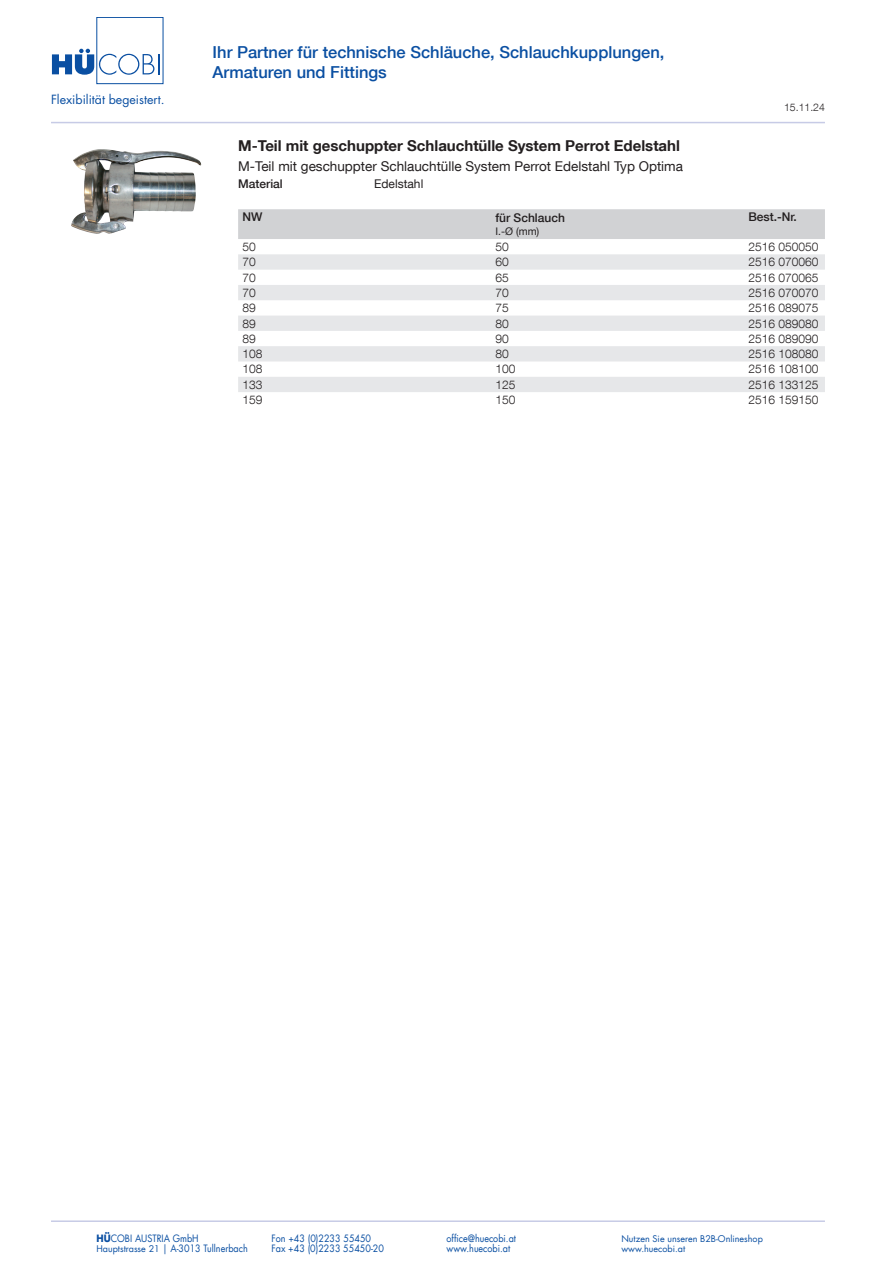
<style>
.page{position:relative;width:893px;height:1263px;background:#fff}
.page>*{position:absolute;margin:0;border:0;box-sizing:border-box;transform-origin:0 0}
.t1{font:500 16.5px/19.8px "Helvetica Neue LT Com";color:#0a4fa2}
.t2{font:700 15px "Helvetica Neue LT Com";color:#231f20}
.t3{font:13.5px "Helvetica Neue LT Com";color:#231f20}
.t4{font:12.3px "Futura LT";color:#0a4fa2}
.t5{font:300 12px "Helvetica Neue LT Com";color:#231f20}
.t6{font:500 12px "Helvetica Neue LT Com";color:#231f20}
.t7{font:12px "Helvetica Neue LT Com";color:#231f20}
.t8{font:300 10.5px "Helvetica Neue LT Com";color:#231f20}
.t9{font:10.5px "Helvetica Neue LT Com";color:#231f20}
.t10{font:9.9px "Futura LT";color:#0a4fa2;scale:.91 1}
.t11{font:9px "Futura LT";color:#0a4fa2}
.s1{font-weight:700}
.s2{font-size:9px}
</style>
<div class="page">
<hr style="left:51px;top:122px;width:774px;height:1px;background:#c7cbe6">
<hr style="left:51px;top:1220px;width:774px;height:2px;background:#c7cbe6">
<div style="left:96px;top:17px;width:67px;height:67px;border:1px solid #0a4fa2"></div>
<svg style="left:52px;top:49px;width:108px;height:26px"></svg>
<div style="left:238px;top:209px;width:587px;height:30px;background:#d1d2d4"></div>
<svg style="left:238px;top:254px;width:587px;height:138px;fill:#e6e7e9"></svg>
<img style="left:71px;top:149px;width:130px;height:85px">
<p class="t4" style="left:51px;top:91px;width:115px">Flexibilität begeistert.</p>
<h1 class="t1" style="left:213px;top:42px;width:453px">Ihr Partner für technische Schläuche, Schlauchkupplungen,<br>Armaturen und Fittings</h1>
<p class="t2" style="left:238px;top:136px;width:443px">M-Teil mit geschuppter Schlauchtülle System Perrot Edelstahl</p>
<p class="t3" style="left:238px;top:158px;width:446px">M-Teil mit geschuppter Schlauchtülle System Perrot Edelstahl Typ Optima</p>
<p class="t6" style="left:238px;top:177px;width:46px">Material</p>
<p class="t7" style="left:374px;top:176px;width:51px">Edelstahl</p>
<p class="t6" style="left:242px;top:210px;width:21px">NW</p>
<p class="t6" style="left:495px;top:211px;width:71px">für Schlauch</p>
<p class="t9" style="left:495px;top:224px;width:45px">I.-Ø (mm)</p>
<p class="t8" style="left:784px;top:101px;width:42px">15.11.24</p>
<p class="t6" style="left:748px;top:210px;width:50px">Best.-Nr.</p>
<p class="t5" style="left:242px;top:239px;width:15px">50</p>
<p class="t5" style="left:495px;top:239px;width:15px">50</p>
<p class="t5" style="left:748px;top:239px;width:72px">2516 050050</p>
<p class="t5" style="left:242px;top:255px;width:15px">70</p>
<p class="t5" style="left:495px;top:255px;width:15px">60</p>
<p class="t5" style="left:748px;top:255px;width:72px">2516 070060</p>
<p class="t5" style="left:242px;top:270px;width:15px">70</p>
<p class="t5" style="left:495px;top:270px;width:15px">65</p>
<p class="t5" style="left:748px;top:270px;width:72px">2516 070065</p>
<p class="t5" style="left:242px;top:285px;width:15px">70</p>
<p class="t5" style="left:495px;top:285px;width:15px">70</p>
<p class="t5" style="left:748px;top:285px;width:72px">2516 070070</p>
<p class="t5" style="left:242px;top:301px;width:15px">89</p>
<p class="t5" style="left:495px;top:301px;width:15px">75</p>
<p class="t5" style="left:748px;top:301px;width:72px">2516 089075</p>
<p class="t5" style="left:242px;top:316px;width:15px">89</p>
<p class="t5" style="left:495px;top:316px;width:15px">80</p>
<p class="t5" style="left:748px;top:316px;width:72px">2516 089080</p>
<p class="t5" style="left:242px;top:331px;width:15px">89</p>
<p class="t5" style="left:495px;top:331px;width:15px">90</p>
<p class="t5" style="left:748px;top:331px;width:72px">2516 089090</p>
<p class="t5" style="left:242px;top:347px;width:22px">108</p>
<p class="t5" style="left:495px;top:347px;width:15px">80</p>
<p class="t5" style="left:748px;top:347px;width:72px">2516 108080</p>
<p class="t5" style="left:242px;top:362px;width:22px">108</p>
<p class="t5" style="left:495px;top:362px;width:22px">100</p>
<p class="t5" style="left:748px;top:362px;width:72px">2516 108100</p>
<p class="t5" style="left:242px;top:377px;width:22px">133</p>
<p class="t5" style="left:495px;top:377px;width:22px">125</p>
<p class="t5" style="left:748px;top:377px;width:72px">2516 133125</p>
<p class="t5" style="left:242px;top:392px;width:22px">159</p>
<p class="t5" style="left:495px;top:392px;width:22px">150</p>
<p class="t5" style="left:748px;top:392px;width:72px">2516 159150</p>
<p class="t10" style="left:97px;top:1232px;width:114px"><span class="s1">HÜ</span>COBI AUSTRIA GmbH</p>
<p class="t10" style="left:271px;top:1232px;width:111px">Fon +43 (0)2233 55450</p>
<p class="t10" style="left:446px;top:1232px;width:78px">office@huecobi.at</p>
<p class="t11" style="left:621px;top:1233px;width:143px">Nutzen Sie unseren B2B-Onlineshop</p>
<p class="t10" style="left:97px;top:1242px;width:168px"><span class="s2">Hauptstrasse 21</span> | A-3013 Tullnerbach</p>
<p class="t10" style="left:271px;top:1242px;width:125px">Fax +43 (0)2233 55450-20</p>
<p class="t10" style="left:446px;top:1242px;width:72px">www.huecobi.at</p>
<p class="t11" style="left:621px;top:1243px;width:65px">www.huecobi.at</p>
</div>
